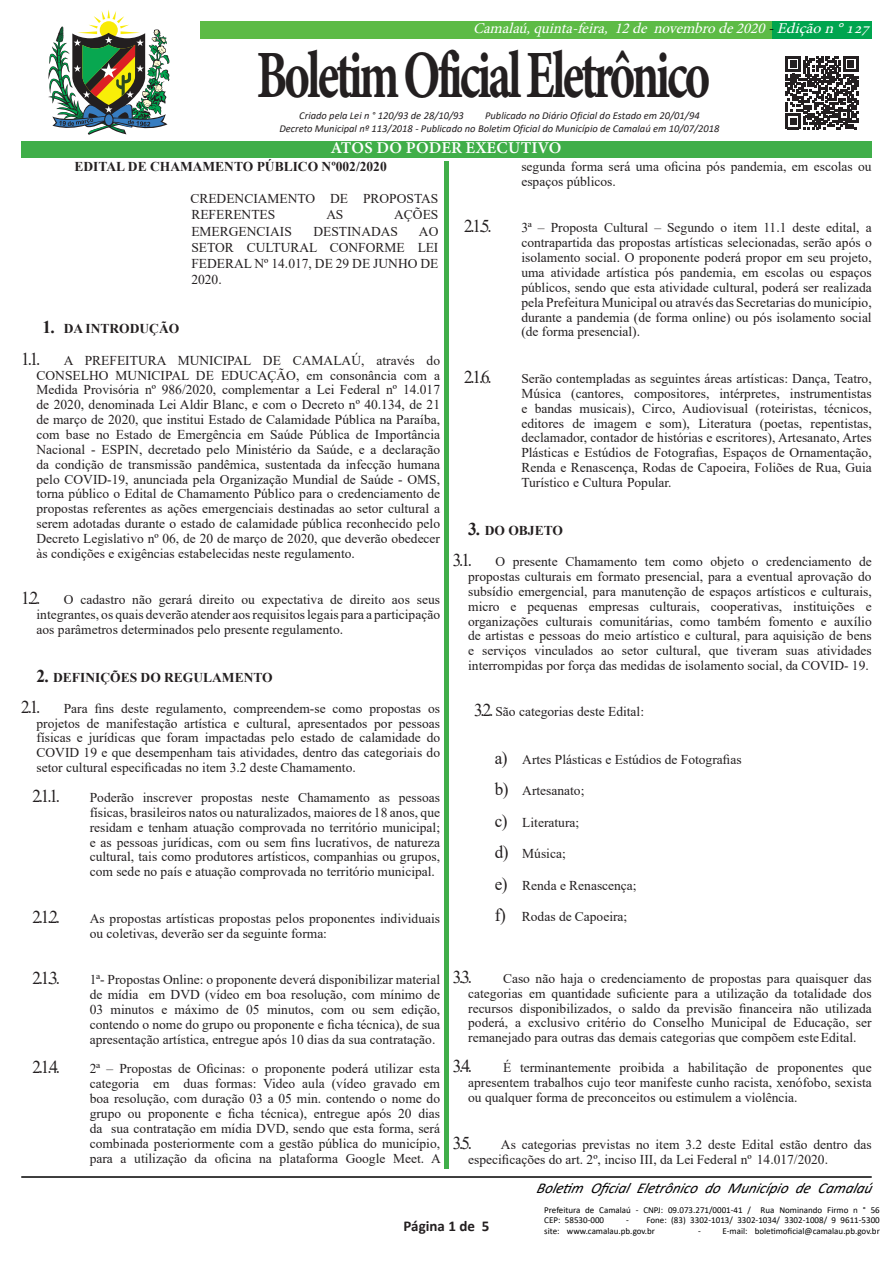
<style>
.page{position:relative;width:893px;height:1263px;background:#fff}
.page>*{position:absolute;margin:0;border:0;box-sizing:border-box;transform-origin:0 0}
.t1{font:67.65px "Minion Variable Concept";letter-spacing:-.045em;color:#231f20;scale:.71 1}
.t2{font:18px "Times New Roman";color:#231f20;scale:.95 1}
.t3{font:16.5px "Minion Variable Concept";letter-spacing:.02em;color:#fff}
.t4{font:italic 15px "Minion Pro";color:#fff}
.t5{font:italic 15px "Calibri";color:#000}
.t6{font:700 15px "Calibri";color:#231f20}
.Corpo_de_texto{font:13.5px/14.9px "Times New Roman";color:#231f20;text-align:justify}
.Título_1{font:700 13.5px "Times New Roman";color:#231f20}
.t7{font:italic 10.5px "Calibri";color:#231f20}
.t8{font:9px/10.5px "Calibri";color:#000}
.s1{color:#000}
.s2{font-size:18px}
</style>
<div class="page">
<div style="left:733px;top:21px;width:139px;height:17px;background:#00a54f"></div>
<div style="left:21px;top:21px;width:751px;height:17px;background:#5dbb46"></div>
<hr style="left:21px;top:1176px;width:851px;height:2px;background:#000">
<div style="left:444px;top:48px;width:5px;height:1121px;background:#40ae49"></div>
<div style="left:19px;top:9px;width:181px;height:132px;background:#fff"></div>
<div style="left:425px;top:40px;width:38px;height:121px;background:#fff"></div>
<svg style="left:48px;top:10px;width:122px;height:125px"></svg>
<svg style="left:104px;top:113px;width:10px;height:14px"></svg>
<div style="left:105px;top:114px;width:8px;height:11px;background:#377dc1;border-radius:50%"></div>
<div style="left:21px;top:141px;width:851px;height:16px;background:#40ae49"></div>
<svg style="left:786px;top:56px;width:72px;height:73px"></svg>
<p class="t4" style="left:473px;top:18px;width:403px">Camalaú,quinta-feira, 12de novembrode2020<span class="s1">-</span>Ediçãon°127</p>
<p class="t1" style="left:256px;top:28px;width:640px">Boletim Oficial Eletrônico</p>
<p class="t7" style="left:299px;top:108px;width:166px">Criado pela Lei n ° 120/93 de 28/10/93</p>
<p class="t7" style="left:485px;top:108px;width:216px">Publicado no Diário Oficial do Estado em 20/01/94</p>
<p class="t7" style="left:279px;top:121px;width:442px">Decreto Municipal nº 113/2018 - Publicado no Boletim Oficial do Município de Camalaú em 10/07/2018</p>
<p class="t3" style="left:332px;top:136px;width:231px">ATOS DO PODER EXECUTIVO</p>
<p class="Título_1" style="left:75px;top:156px;width:314px">EDITAL DE CHAMAMENTO PÚBLICO Nº002/2020</p>
<p class="Corpo_de_texto" style="left:190px;top:190px;width:250px;line-height:16.2px">CREDENCIAMENTO DE PROPOSTAS<br>REFERENTES</p>
<p class="Corpo_de_texto" style="left:521px;top:159px;width:352px">segunda forma será uma oficina pós pandemia, em escolas ou espaços públicos.</p>
<p class="Corpo_de_texto" style="left:326px;top:207px;width:19px">AS</p>
<p class="Corpo_de_texto" style="left:394px;top:207px;width:46px">AÇÕES</p>
<p class="t2" style="left:464px;top:214px;width:31px">2.1.5.</p>
<p class="Corpo_de_texto" style="left:521px;top:220px;width:352px">3ª – Proposta Cultural – Segundo o item 11.1 deste edital, a contrapartida das propostas artísticas selecionadas, serão após o isolamento social. O proponente poderá propor em seu projeto, uma atividade artística pós pandemia, em escolas ou espaços públicos, sendo que esta atividade cultural, poderá ser realizada pela Prefeitura Municipal ou através das Secretarias do município, durante a pandemia (de forma online) ou pós isolamento social (de forma presencial).</p>
<p class="t2" style="left:464px;top:364px;width:31px">2.1.6.</p>
<p class="Corpo_de_texto" style="left:521px;top:371px;width:352px">Serão contempladas as seguintes áreas artísticas: Dança, Teatro, Música (cantores, compositores, intérpretes, instrumentistas e bandas musicais), Circo, Audiovisual (roteiristas, técnicos, editores de imagem e som), Literatura (poetas, repentistas, declamador, contador de histórias e escritores), Artesanato, Artes Plásticas e Estúdios de Fotografias, Espaços de Ornamentação, Renda e Renascença, Rodas de Capoeira, Foliões de Rua, Guia Turístico e Cultura Popular.</p>
<p class="Título_1" style="left:468px;top:520px;width:96px"><span class="s2">3.</span> DO OBJETO</p>
<p class="t2" style="left:453px;top:547px;width:22px">3.1.</p>
<p class="Corpo_de_texto" style="left:191px;top:223px;width:249px;line-height:16.2px;text-indent:228px">AO SETOR CULTURAL CONFORME LEI FEDERAL Nº 14.017, DE 29 DE JUNHO DE 2020.</p>
<p class="Corpo_de_texto" style="left:191px;top:223px;width:102px">EMERGENCIAIS</p>
<p class="Corpo_de_texto" style="left:313px;top:223px;width:86px">DESTINADAS</p>
<p class="Título_1" style="left:43px;top:319px;width:138px"><span class="s2">1.</span> DA INTRODUÇÃO</p>
<p class="t2" style="left:21px;top:346px;width:22px">1.1.</p>
<p class="Corpo_de_texto" style="left:37px;top:352px;width:405px;text-indent:27px">A PREFEITURA MUNICIPAL DE CAMALAÚ, através do CONSELHO MUNICIPAL DE EDUCAÇÃO, em consonância com a Medida Provisória nº 986/2020, complementar a Lei Federal nº 14.017 de 2020, denominada Lei Aldir Blanc, e com o Decreto nº 40.134, de 21 de março de 2020, que institui Estado de Calamidade Pública na Paraíba, com base no Estado de Emergência em Saúde Pública de Importância Nacional - ESPIN, decretado pelo Ministério da Saúde, e a declaração da condição de transmissão pandêmica, sustentada da infecção humana pelo COVID-19, anunciada pela Organização Mundial de Saúde - OMS, torna público o Edital de Chamamento Público para o credenciamento de propostas referentes as ações emergenciais destinadas ao setor cultural a serem adotadas durante o estado de calamidade pública reconhecido pelo Decreto Legislativo nº 06, de 20 de março de 2020, que deverão obedecer às condições e exigências estabelecidas neste regulamento.</p>
<p class="t2" style="left:21px;top:585px;width:22px">1.2.</p>
<p class="Corpo_de_texto" style="left:468px;top:554px;width:405px;text-indent:27px">O presente Chamamento tem como objeto o credenciamento de propostas culturais em formato presencial, para a eventual aprovação do subsídio emergencial, para manutenção de espaços artísticos e culturais, micro e pequenas empresas culturais, cooperativas, instituições e organizações culturais comunitárias, como também fomento e auxílio de artistas e pessoas do meio artístico e cultural, para aquisição de bens e serviços vinculados ao setor cultural, que tiveram suas atividades interrompidas por força das medidas de isolamento social, da COVID- 19.</p>
<p class="Corpo_de_texto" style="left:474px;top:704px;width:171px"><span class="s2">3.2.</span> São categorias deste Edital:</p>
<p class="Corpo_de_texto" style="left:495px;top:752px;width:248px"><span class="s2">a)</span> Artes Plásticas e Estúdios de Fotografias</p>
<p class="Corpo_de_texto" style="left:495px;top:783px;width:91px"><span class="s2">b)</span> Artesanato;</p>
<p class="Corpo_de_texto" style="left:495px;top:814px;width:86px"><span class="s2">c)</span> Literatura;</p>
<p class="Corpo_de_texto" style="left:495px;top:846px;width:72px"><span class="s2">d)</span> Música;</p>
<p class="Corpo_de_texto" style="left:495px;top:877px;width:143px"><span class="s2">e)</span> Renda e Renascença;</p>
<p class="Corpo_de_texto" style="left:495px;top:909px;width:134px"><span class="s2">f)</span> Rodas de Capoeira;</p>
<p class="Corpo_de_texto" style="left:37px;top:592px;width:405px;text-indent:27px">O cadastro não gerará direito ou expectativa de direito aos seus integrantes, os quais deverão atender aos requisitos legais para a participação aos parâmetros determinados pelo presente regulamento.</p>
<p class="Título_1" style="left:37px;top:667px;width:238px"><span class="s2">2.</span> DEFINIÇÕES DO REGULAMENTO</p>
<p class="t2" style="left:21px;top:694px;width:22px">2.1.</p>
<p class="Corpo_de_texto" style="left:37px;top:700px;width:405px;text-indent:27px">Para fins deste regulamento, compreendem-se como propostas os projetos de manifestação artística e cultural, apresentados por pessoas físicas e jurídicas que foram impactadas pelo estado de calamidade do COVID 19 e que desempenham tais atividades, dentro das categoriais do setor cultural especificadas no item 3.2 deste Chamamento.</p>
<p class="t2" style="left:32px;top:783px;width:31px">2.1.1.</p>
<p class="Corpo_de_texto" style="left:90px;top:790px;width:352px">Poderão inscrever propostas neste Chamamento as pessoas físicas, brasileiros natos ou naturalizados, maiores de 18 anos, que residam e tenham atuação comprovada no território municipal; e as pessoas jurídicas, com ou sem fins lucrativos, de natureza cultural, tais como produtores artísticos, companhias ou grupos, com sede no país e atuação comprovada no território municipal.</p>
<p class="t2" style="left:32px;top:904px;width:31px">2.1.2.</p>
<p class="Corpo_de_texto" style="left:90px;top:910px;width:352px">As propostas artísticas propostas pelos proponentes individuais ou coletivas, deverão ser da seguinte forma:</p>
<p class="t2" style="left:32px;top:965px;width:31px">2.1.3.</p>
<p class="Corpo_de_texto" style="left:90px;top:972px;width:352px">1ª- Propostas Online: o proponente deverá disponibilizar material de mídia em DVD (vídeo em boa resolução, com mínimo de 03 minutos e máximo de 05 minutos, com ou sem edição, contendo o nome do grupo ou proponente e ficha técnica), de sua apresentação artística, entregue após 10 dias da sua contratação.</p>
<p class="t2" style="left:32px;top:1055px;width:31px">2.1.4.</p>
<p class="Corpo_de_texto" style="left:90px;top:1061px;width:353px">2ª – Propostas de Oficinas: o proponente poderá utilizar esta categoria em duas formas: Video aula (vídeo gravado em boa resolução, com duração 03 a 05 min. contendo o nome do grupo ou proponente e ficha técnica), entregue após 20 dias da sua contratação em mídia DVD, sendo que esta forma, será combinada posteriormente com a gestão pública do município, para a utilização da oficina na plataforma Google Meet. A</p>
<p class="t2" style="left:453px;top:964px;width:22px">3.3.</p>
<p class="Corpo_de_texto" style="left:468px;top:970px;width:405px;text-indent:35px">Caso não haja o credenciamento de propostas para quaisquer das categorias em quantidade suficiente para a utilização da totalidade dos recursos disponibilizados, o saldo da previsão financeira não utilizada poderá, a exclusivo critério do Conselho Municipal de Educação, ser remanejado para outras das demais categorias que compõem este Edital.</p>
<p class="t2" style="left:453px;top:1053px;width:22px">3.4.</p>
<p class="Corpo_de_texto" style="left:468px;top:1060px;width:405px;text-indent:35px">É terminantemente proibida a habilitação de proponentes que apresentem trabalhos cujo teor manifeste cunho racista, xenófobo, sexista ou qualquer forma de preconceitos ou estimulem a violência.</p>
<p class="t2" style="left:453px;top:1130px;width:22px">3.5.</p>
<p class="Corpo_de_texto" style="left:468px;top:1136px;width:405px;text-indent:33px">As categorias previstas no item 3.2 deste Edital estão dentro das especificações do art. 2º, inciso III, da Lei Federal nº 14.017/2020.</p>
<p class="t6" style="left:404px;top:1215px;width:87px">Página 1 de 5</p>
<p class="t5" style="left:536px;top:1178px;width:342px">Boletim Oficial Eletrônico do Município de Camalaú</p>
<p class="t8" style="left:544px;top:1204px;width:337px">Prefeitura de Camalaú - CNPJ: 09.073.271/0001-41 / Rua Nominando Firmo n ° 56<br>CEP: 58530-000</p>
<p class="t8" style="left:544px;top:1214px;width:337px;text-indent:82px">- Fone: (83) 3302-1013/ 3302-1034/ 3302-1008/ 9 9611-5300 site: www.camalau.pb.gov.br</p>
<p class="t8" style="left:698px;top:1225px;width:183px">- E-mail: boletimoficial@camalau.pb.gov.br</p>
</div>
